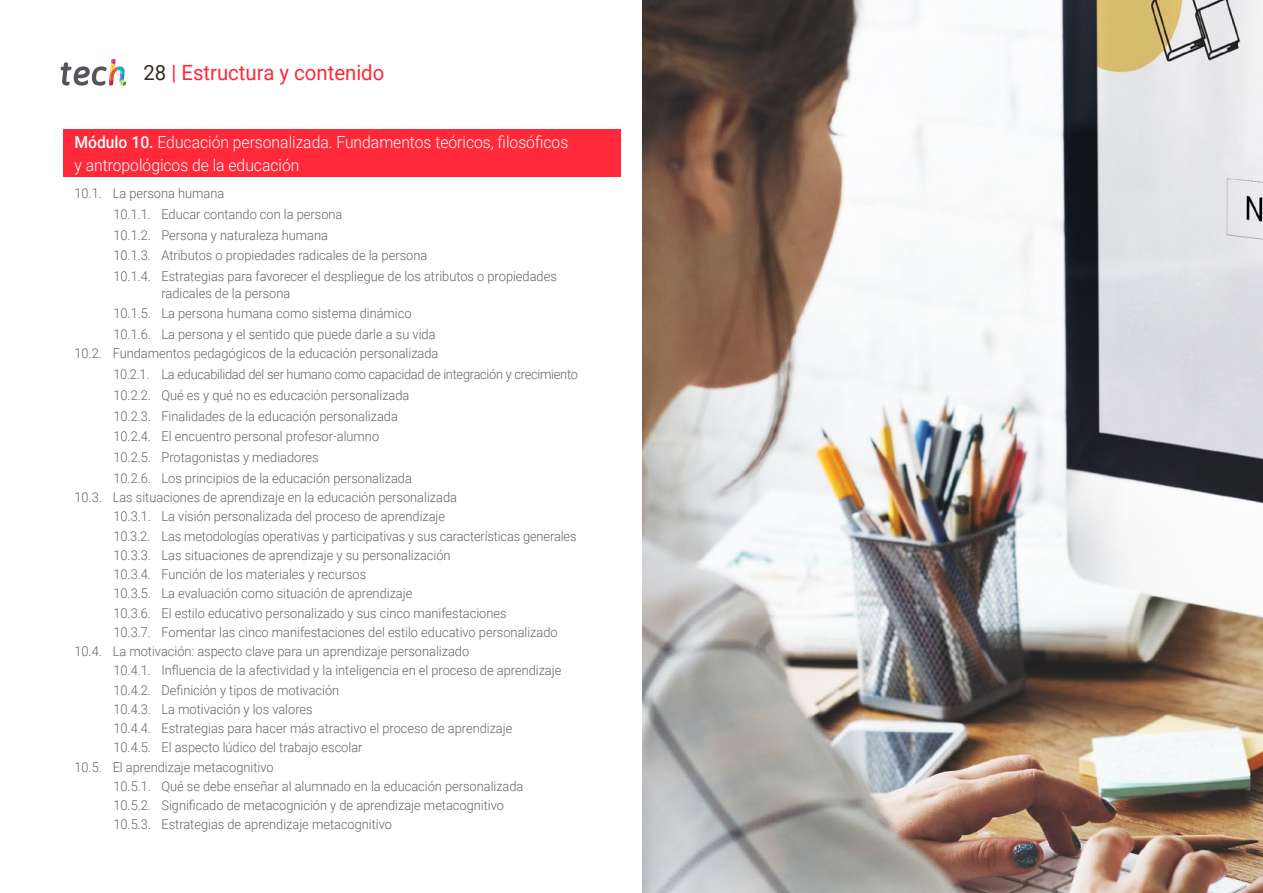
<style>
.page{position:relative;width:1263px;height:893px;background:#fff}
.page>*{position:absolute;margin:0;border:0;box-sizing:border-box;transform-origin:0 0}
.t1{font:21px "Roboto";color:#ff293a}
.t2{font:300 16.5px/22.5px "Roboto";color:#fff;scale:.95 1}
.t3{font:300 13.5px/20.7px "Roboto";color:#61646a;scale:.95 1}
.s1{color:#312e20}
.s2{font-weight:500}
</style>
<div class="page">
<svg style="left:61px;top:59px;width:65px;height:27px"></svg>
<div style="left:63px;top:130px;width:558px;height:47px;background:#ff293a"></div>
<img style="left:642px;top:0;width:621px;height:893px">
<h1 class="t1" style="left:144px;top:57px;width:242px"><span class="s1">28</span> | Estructura y contenido</h1>
<p class="t2" style="left:74px;top:131px;width:521px"><span class="s2">Módulo 10.</span> Educación personalizada. Fundamentos teóricos, filosóficos y antropológicos de la educación</p>
<p class="t3" style="left:113px;top:182px;width:468px;text-indent:-39px">10.1. La persona humana<br>10.1.1. Educar contando con la persona<br>10.1.2. Persona y naturaleza humana<br>10.1.3. Atributos o propiedades radicales de la persona<br>10.1.4. Estrategias para favorecer el despliegue de los atributos o propiedades</p>
<p class="t3" style="left:113px;top:282px;width:341px;text-indent:48px">radicales de la persona<br>10.1.5. La persona humana como sistema dinámico<br>10.1.6. La persona y el sentido que puede darle a su vida</p>
<p class="t3" style="left:113px;top:343px;width:490px;text-indent:-39px">10.2. Fundamentos pedagógicos de la educación personalizada<br>10.2.1. La educabilidad del ser humano como capacidad de integración y crecimiento 10.2.2. Qué es y qué no es educación personalizada<br>10.2.3. Finalidades de la educación personalizada<br>10.2.4. El encuentro personal profesor-alumno<br>10.2.5. Protagonistas y mediadores<br>10.2.6. Los principios de la educación personalizada</p>
<p class="t3" style="left:74px;top:486px;width:404px">10.3. Las situaciones de aprendizaje en la educación personalizada</p>
<p class="t3" style="left:113px;top:506px;width:351px">10.3.1. La visión personalizada del proceso de aprendizaje</p>
<p class="t3" style="left:113px;top:525px;width:489px">10.3.2. Las metodologías operativas y participativas y sus características generales</p>
<p class="t3" style="left:113px;top:544px;width:356px">10.3.3. Las situaciones de aprendizaje y su personalización</p>
<p class="t3" style="left:113px;top:563px;width:268px">10.3.4. Función de los materiales y recursos</p>
<p class="t3" style="left:113px;top:583px;width:316px">10.3.5. La evaluación como situación de aprendizaje</p>
<p class="t3" style="left:113px;top:602px;width:415px">10.3.6. El estilo educativo personalizado y sus cinco manifestaciones</p>
<p class="t3" style="left:113px;top:621px;width:469px">10.3.7. Fomentar las cinco manifestaciones del estilo educativo personalizado</p>
<p class="t3" style="left:74px;top:640px;width:417px">10.4. La motivación: aspecto clave para un aprendizaje personalizado</p>
<p class="t3" style="left:113px;top:660px;width:473px">10.4.1. Influencia de la afectividad y la inteligencia en el proceso de aprendizaje</p>
<p class="t3" style="left:113px;top:679px;width:239px">10.4.2. Definición y tipos de motivación</p>
<p class="t3" style="left:113px;top:698px;width:211px">10.4.3. La motivación y los valores</p>
<p class="t3" style="left:113px;top:717px;width:421px">10.4.4. Estrategias para hacer más atractivo el proceso de aprendizaje</p>
<p class="t3" style="left:113px;top:737px;width:264px">10.4.5. El aspecto lúdico del trabajo escolar</p>
<p class="t3" style="left:74px;top:756px;width:211px">10.5. El aprendizaje metacognitivo</p>
<p class="t3" style="left:113px;top:775px;width:433px">10.5.1. Qué se debe enseñar al alumnado en la educación personalizada</p>
<p class="t3" style="left:113px;top:794px;width:413px">10.5.2. Significado de metacognición y de aprendizaje metacognitivo</p>
<p class="t3" style="left:113px;top:814px;width:295px">10.5.3. Estrategias de aprendizaje metacognitivo</p>
</div>
